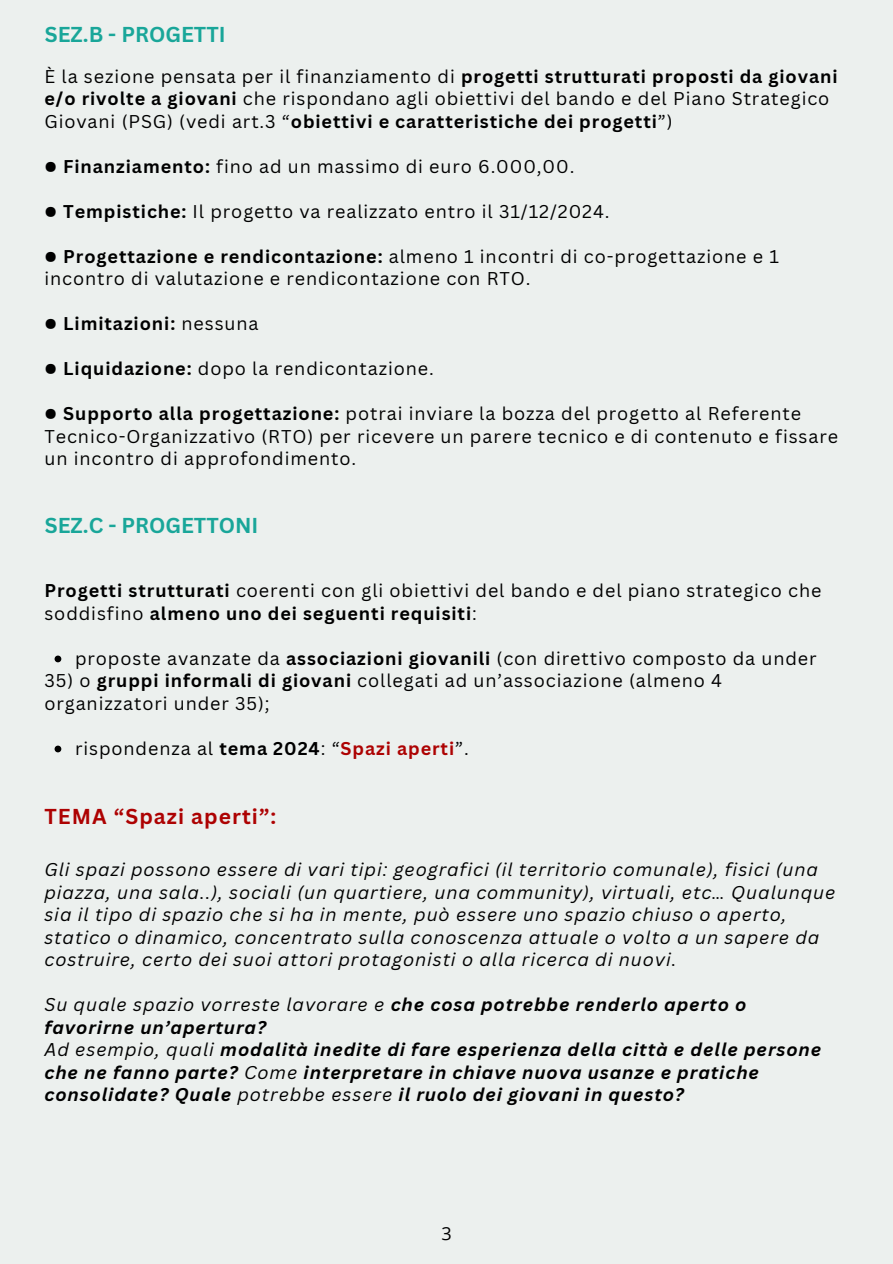
<style>
.page{position:relative;width:893px;height:1264px;background:#fff}
.page>*{position:absolute;margin:0;border:0;box-sizing:border-box;transform-origin:0 0}
.t1{font:700 21px "Canva Sans";color:#19a699}
.t2{font:700 21px "Canva Sans";letter-spacing:.05em;color:#ad0202}
.t3{font:18px/22.5px "Canva Sans";letter-spacing:.05em;color:#000}
.t4{font:italic 18px/22.5px "Canva Sans";letter-spacing:.05em;color:#000}
.t5{font:italic 700 18px "Canva Sans";letter-spacing:.05em;color:#000}
.t6{font:700 18px "Canva Sans";letter-spacing:.05em;color:#000}
.t7{font:18px "Open Sans";color:#000}
.s1{font-weight:700}
.s2{font-weight:400}
.s3{font-weight:700;color:#ad0202}
</style>
<div class="page">
<div style="left:0;top:0;width:892px;height:1263px;background:#ecf0ee"></div>
<svg style="left:55px;top:655px;width:6px;height:7px"></svg>
<svg style="left:55px;top:745px;width:6px;height:7px"></svg>
<p class="t1" style="left:45px;top:20px;width:182px">SEZ.B - PROGETTI</p>
<p class="t3" style="left:44px;top:64px;width:794px">È la sezione pensata per il finanziamento di <span class="s1">progetti strutturati proposti da giovani e/o rivolte a giovani</span> che rispondano agli obiettivi del bando e del Piano Strategico<br>Giovani (PSG) (vedi art.3 “<span class="s1">obiettivi e caratteristiche dei progetti</span>”)</p>
<p class="t3" style="left:44px;top:154px;width:531px">● <span class="s1">Finanziamento:</span> fino ad un massimo di euro 6.000,00.</p>
<p class="t3" style="left:44px;top:199px;width:566px">● <span class="s1">Tempistiche:</span> Il progetto va realizzato entro il 31/12/2024.</p>
<p class="t3" style="left:44px;top:244px;width:736px">● <span class="s1">Progettazione e rendicontazione:</span> almeno 1 incontri di co-progettazione e 1 incontro di valutazione e rendicontazione con RTO.</p>
<p class="t6" style="left:44px;top:311px;width:216px"><span class="s2">●</span> Limitazioni: <span class="s2">nessuna</span></p>
<p class="t3" style="left:44px;top:357px;width:391px">● <span class="s1">Liquidazione:</span> dopo la rendicontazione.</p>
<p class="t3" style="left:44px;top:402px;width:795px">● <span class="s1">Supporto alla progettazione:</span> potrai inviare la bozza del progetto al Referente<br>Tecnico-Organizzativo (RTO) per ricevere un parere tecnico e di contenuto e fissare un incontro di approfondimento.</p>
<p class="t1" style="left:45px;top:510px;width:215px">SEZ.C - PROGETTONI</p>
<p class="t3" style="left:44px;top:579px;width:778px"><span class="s1">Progetti strutturati</span> coerenti con gli obiettivi del bando e del piano strategico che soddisfino <span class="s1">almeno uno dei seguenti requisiti</span>:</p>
<p class="t3" style="left:75px;top:646px;width:743px">proposte avanzate da <span class="s1">associazioni giovanili</span> (con direttivo composto da under</p>
<p class="t3" style="left:44px;top:669px;width:679px">35) o <span class="s1">gruppi informali di giovani</span> collegati ad un’associazione (almeno 4 organizzatori under 35);</p>
<p class="t3" style="left:75px;top:736px;width:395px">rispondenza al <span class="s1">tema 2024</span>: “<span class="s3">Spazi aperti</span>”.</p>
<p class="t2" style="left:44px;top:802px;width:233px">TEMA “Spazi aperti”:</p>
<h1 class="t4" style="left:44px;top:858px;width:792px">Gli spazi possono essere di vari tipi: geografici (il territorio comunale), fisici (una piazza, una sala..), sociali (un quartiere, una community), virtuali, etc… Qualunque sia il tipo di spazio che si ha in mente, può essere uno spazio chiuso o aperto, statico o dinamico, concentrato sulla conoscenza attuale o volto a un sapere da costruire, certo dei suoi attori protagonisti o alla ricerca di nuovi.</h1>
<p class="t4" style="left:44px;top:993px;width:703px">Su quale spazio vorreste lavorare e <span class="s1">che cosa potrebbe renderlo aperto o</span></p>
<p class="t5" style="left:44px;top:1014px;width:223px">favorirne un’apertura?</p>
<p class="t5" style="left:44px;top:1037px;width:778px"><span class="s2">Ad esempio, quali</span> modalità inedite di fare esperienza della città e delle persone</p>
<p class="t5" style="left:44px;top:1059px;width:716px">che ne fanno parte? <span class="s2">Come</span> interpretare in chiave nuova usanze e pratiche</p>
<p class="t5" style="left:44px;top:1082px;width:641px">consolidate? Quale <span class="s2">potrebbe essere</span> il ruolo dei giovani in questo?</p>
<p class="t7" style="left:441px;top:1220px;width:12px">3</p>
</div>
